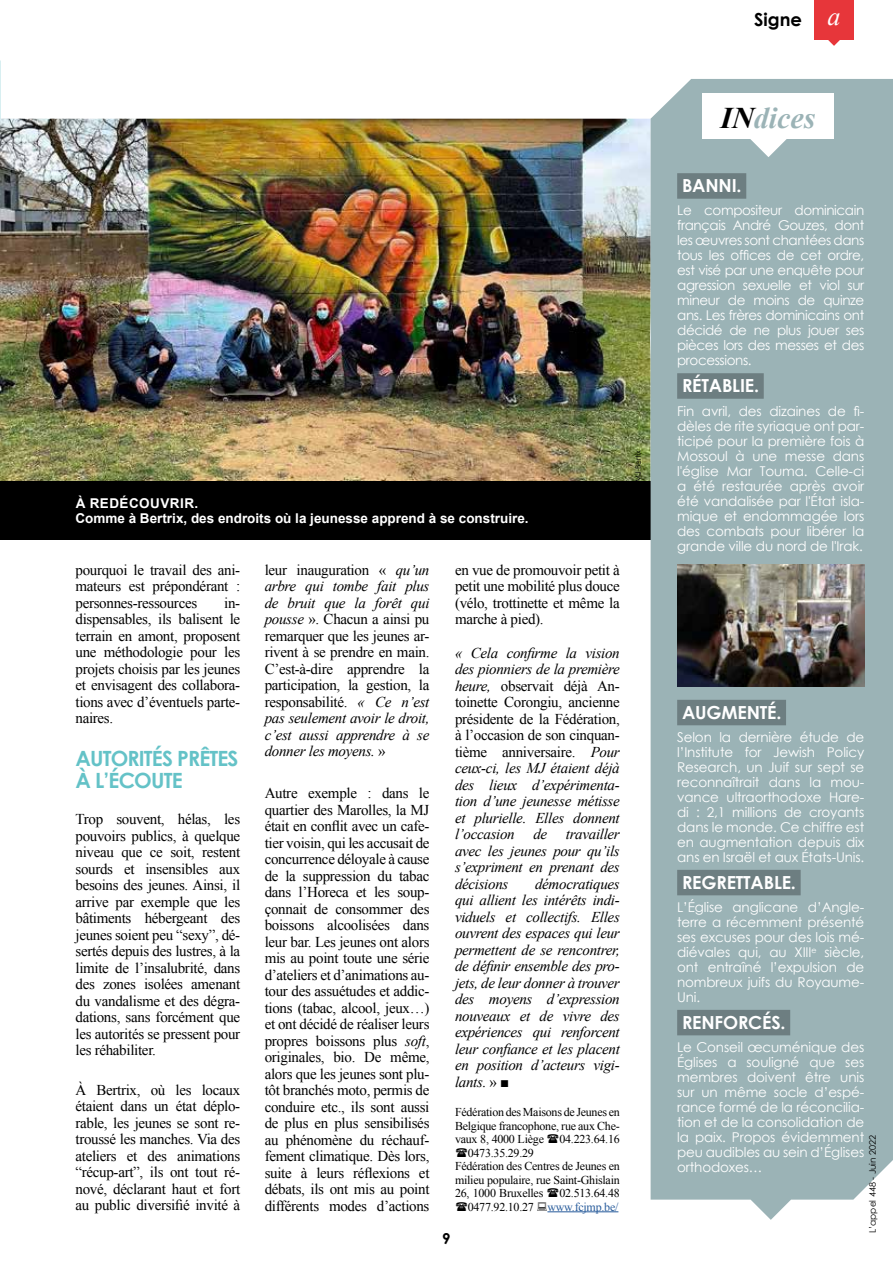
<style>
.page{position:relative;width:893px;height:1263px;background:#fff}
.page>*{position:absolute;margin:0;border:0;box-sizing:border-box;transform-origin:0 0}
.t1{font:italic 700 30px "Times New Roman";color:#9bb3b6}
.t2{font:700 21px/22.5px "Century Gothic";letter-spacing:-.04em;color:#64c2c7}
.t3{font:700 18px "Century Gothic";letter-spacing:-.01em;color:#fff}
.t4{font:700 18px "Century Gothic";color:#000}
.t5{font:15px/16.5px "Times New Roman";letter-spacing:-.02em;color:#000;text-align:justify}
.t6{font:italic 15px/16.5px "Times New Roman";letter-spacing:-.02em;color:#000;text-align:justify}
.t7{font:700 15px "Century Gothic";color:#000}
.t8{font:13.5px/15px "Century Gothic";letter-spacing:-.01em;color:#fff;text-align:justify}
.t9{font:700 13.5px/15px "Arial";color:#fff}
.t10{font:12px/13.5px "Times New Roman";letter-spacing:-.02em;color:#000;text-align:justify}
.t11{font:9px "Century Gothic";color:#000}
.t12{font:7.5px "Century Gothic";color:#000}
.s1{font-style:italic}
.s2{font-style:normal}
.s3{color:#275b9b}
.s4{font-family:"Times New Roman";font-weight:400;font-style:italic;font-size:26.1px;color:#fff}
.s5{color:#000}
</style>
<div class="page">
<img style="left:0;top:119px;width:651px;height:362px">
<div style="left:0;top:481px;width:854px;height:59px;background:#000"></div>
<div style="left:814px;top:0;width:40px;height:39px;background:#e7363a"></div>
<svg style="left:827px;top:39px;width:13px;height:7px"></svg>
<div style="left:651px;top:79px;width:242px;height:1141px;background:#9bb3b6"></div>
<div style="left:677px;top:173px;width:69px;height:26px;background:#6d7e81"></div>
<div style="left:677px;top:373px;width:87px;height:26px;background:#6d7e81"></div>
<div style="left:677px;top:700px;width:109px;height:25px;background:#6d7e81"></div>
<div style="left:677px;top:870px;width:124px;height:25px;background:#6d7e81"></div>
<div style="left:677px;top:1010px;width:113px;height:25px;background:#6d7e81"></div>
<svg style="left:749px;top:139px;width:38px;height:18px"></svg>
<div style="left:702px;top:94px;width:132px;height:45px;background:#fff"></div>
<img style="left:677px;top:564px;width:187px;height:123px">
<hr style="left:547px;top:1211px;width:71px;height:1px;background:#275b9b">
<p class="t9" style="left:75px;top:496px;width:455px">À REDÉCOUVRIR.<br>Comme à Bertrix, des endroits où la jeunesse apprend à se construire.</p>
<p class="t12" style="left:633px;top:489px;width:41px;rotate:-90deg">© MJ Bertix</p>
<p class="t5" style="left:75px;top:562px;width:166px">pourquoi le travail des ani&shy;mateurs est prépondérant : personnes-ressources</p>
<p class="t5" style="left:75px;top:595px;width:166px;text-indent:149px">in&shy;dispensables, ils balisent le terrain en amont, proposent une méthodologie pour les projets choisis par les jeunes et envisagent des collabora&shy;tions avec d’éventuels parte&shy;naires.</p>
<h2 class="t2" style="left:75px;top:746px;width:164px">AUTORITÉS PRÊTES<br>À L’ÉCOUTE</h2>
<p class="t5" style="left:75px;top:811px;width:166px">Trop souvent, hélas, les pouvoirs publics, à quelque niveau que ce soit, restent sourds et insensibles aux besoins des jeunes. Ainsi, il arrive par exemple que les bâtiments hébergeant des jeunes soient peu “sexy”, dé&shy;sertés depuis des lustres, à la limite de l’insalubrité, dans des zones isolées amenant du vandalisme et des dégra&shy;dations, sans forcément que les autorités se pressent pour les réhabiliter.</p>
<p class="t5" style="left:75px;top:1081px;width:166px">À Bertrix, où les locaux étaient dans un état déplo&shy;rable, les jeunes se sont re&shy;troussé les manches. Via des ateliers et des animations “récup-art”, ils ont tout ré&shy;nové, déclarant haut et fort au public diversifié invité à</p>
<p class="t5" style="left:265px;top:562px;width:166px">leur inauguration « <span class="s1">qu’un arbre qui tombe fait plus de bruit que la forêt qui pousse</span> ». Chacun a ainsi pu remarquer que les jeunes ar&shy;rivent à se prendre en main.<br>C’est-à-dire apprendre la participation, la gestion, la responsabilité. <span class="s1">« Ce n’est pas seulement avoir le droit, c’est aussi apprendre à se donner les moyens.</span> »</p>
<p class="t5" style="left:265px;top:785px;width:166px">Autre exemple : dans le quartier des Marolles, la MJ était en conflit avec un cafe&shy;tier voisin, qui les accusait de concurrence déloyale à cause de la suppression du tabac dans l’Horeca et les soup&shy;çonnait de consommer des boissons alcoolisées dans leur bar. Les jeunes ont alors mis au point toute une série d’ateliers et d’animations au&shy;tour des assuétudes et addic&shy;tions (tabac, alcool, jeux…) et ont décidé de réaliser leurs propres boissons plus <span class="s1">soft</span>, originales, bio. De même, alors que les jeunes sont plu&shy;tôt branchés moto, permis de conduire etc., ils sont aussi de plus en plus sensibilisés au phénomène du réchauf&shy;fement climatique. Dès lors, suite à leurs réflexions et débats, ils ont mis au point différents modes d’actions</p>
<p class="t5" style="left:455px;top:562px;width:166px">en vue de promouvoir petit à petit une mobilité plus douce (vélo, trottinette et même la marche à pied).</p>
<p class="t6" style="left:455px;top:645px;width:166px">« Cela confirme la vision des pionniers de la première heure, <span class="s2">observait déjà An&shy;toinette Corongiu, ancienne présidente de la Fédération, à l’occasion de son cinquan&shy;tième anniversaire.</span> Pour ceux-ci, les MJ étaient déjà des lieux d’expérimenta&shy;tion d’une jeunesse métisse et plurielle. Elles donnent l’occasion de travailler avec les jeunes pour qu’ils s’expriment en prenant des décisions</p>
<p class="t6" style="left:455px;top:876px;width:166px;text-indent:80px">démocratiques qui allient les intérêts indi&shy;viduels et collectifs. Elles ouvrent des espaces qui leur permettent de se rencontrer, de définir ensemble des pro&shy;jets, de leur donner à trouver des moyens d’expression nouveaux et de vivre des expériences qui renforcent leur confiance et les placent en position d’acteurs vigi&shy;lants. <span class="s2">» ■</span></p>
<p class="t10" style="left:455px;top:1105px;width:166px">Fédération des Maisons de Jeunes en Belgique francophone, rue aux Che&shy;vaux 8, 4000 Liège</p>
<p class="t10" style="left:559px;top:1132px;width:62px">04.223.64.16</p>
<p class="t10" style="left:455px;top:1146px;width:166px;text-align:left;text-indent:13px">0473.35.29.29<br>Fédération des Centres de Jeunes en milieu populaire, rue Saint-Ghislain<br>26, 1000 Bruxelles</p>
<p class="t10" style="left:468px;top:1186px;width:153px;text-align:right">02.513.64.48<br>0477.92.10.27 <span class="s3">www.fcjmp.be/</span></p>
<p class="t7" style="left:442px;top:1229px;width:10px">9</p>
<p class="t4" style="left:754px;top:8px;width:88px">Signe <span class="s4">a</span></p>
<h1 class="t1" style="left:721px;top:101px;width:96px"><span class="s5">IN</span>dices</h1>
<p class="t3" style="left:682px;top:174px;width:61px">BANNI.</p>
<p class="t8" style="left:677px;top:203px;width:189px">Le compositeur dominicain français André Gouzes, dont les œuvres sont chantées dans tous les offices de cet ordre, est visé par une enquête pour agression sexuelle et viol sur mineur de moins de quinze ans. Les frères dominicains ont décidé de ne plus jouer ses pièces lors des messes et des processions.</p>
<p class="t3" style="left:682px;top:374px;width:79px">RÉTABLIE.</p>
<p class="t8" style="left:677px;top:403px;width:189px">Fin avril, des dizaines de fi&shy;dèles de rite syriaque ont par&shy;ticipé pour la première fois à Mossoul à une messe dans l'église Mar Touma. Celle-ci a été restaurée après avoir été vandalisée par l'État isla&shy;mique et endommagée lors des combats pour libérer la grande ville du nord de l'Irak.</p>
<p class="t3" style="left:682px;top:700px;width:101px">AUGMENTÉ.</p>
<p class="t8" style="left:677px;top:729px;width:189px">Selon la dernière étude de l’Institute for Jewish Policy Research, un Juif sur sept se reconnaîtrait dans la mou&shy;vance ultraorthodoxe Hare&shy;di : 2,1 millions de croyants dans le monde. Ce chiffre est en augmentation depuis dix ans en Israël et aux États-Unis.</p>
<p class="t3" style="left:682px;top:870px;width:115px">REGRETTABLE.</p>
<p class="t8" style="left:677px;top:899px;width:189px">L’Église anglicane d’Angle&shy;terre a récemment présenté ses excuses pour des lois mé&shy;diévales qui, au XIII<sup>e</sup> siècle, ont entraîné l’expulsion de nombreux juifs du Royaume-Uni.</p>
<p class="t3" style="left:682px;top:1010px;width:105px">RENFORCÉS.</p>
<p class="t8" style="left:677px;top:1039px;width:189px">Le Conseil œcuménique des Églises a souligné que ses membres doivent être unis sur un même socle d’espé&shy;rance formé de la réconcilia&shy;tion et de la consolidation de la paix. Propos évidemment peu audibles au sein d’Églises orthodoxes…</p>
<p class="t11" style="left:867px;top:1233px;width:100px;rotate:-90deg">L’appel 448 - Juin 2022</p>
</div>
